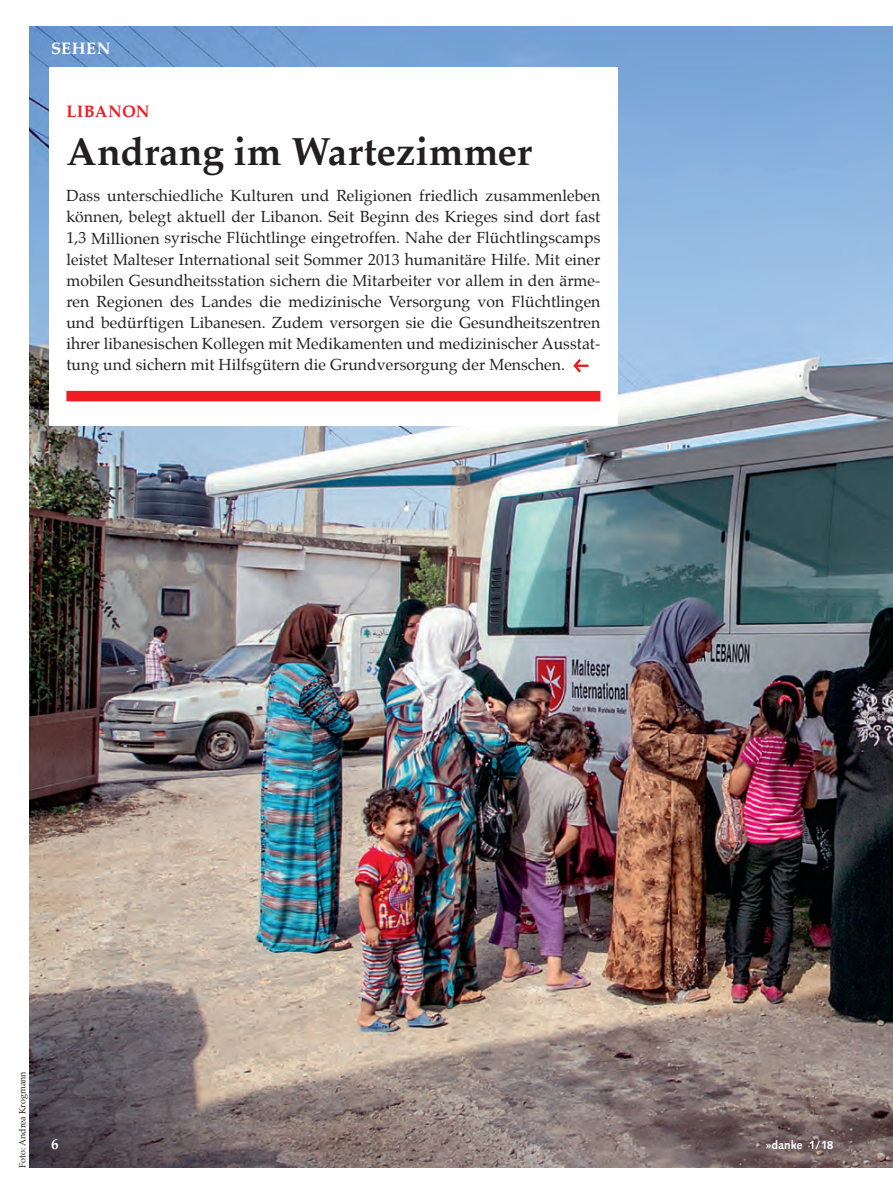
<style>
.page{position:relative;width:893px;height:1191px;background:#fff}
.page>*{position:absolute;margin:0;border:0;box-sizing:border-box;transform-origin:0 0}
.t1{font:700 39px "Palatino";color:#231f20}
.t2{font:700 16.5px "Palatino";letter-spacing:.015em;color:#ee1d23}
.t3{font:700 16.5px "Palatino";letter-spacing:.025em;color:#fff}
.t4{font:15.75px/21px "Palatino";letter-spacing:.005em;color:#231f20;text-align:justify}
.t5{font:700 15px "Palatino";color:#fff}
.t6{font:12px "Malteser Syntax";letter-spacing:.02em;color:#fff}
.t7{font:8.85px "Palatino";color:#231f20}
</style>
<div class="page">
<img style="left:30px;top:27px;width:863px;height:1140px">
<div style="left:49px;top:67px;width:568px;height:358px;background:#fff"></div>
<svg style="left:573px;top:359px;width:16px;height:14px"></svg>
<div style="left:66px;top:391px;width:534px;height:10px;background:#ee1d23"></div>
<p class="t3" style="left:51px;top:34px;width:61px">SEHEN</p>
<p class="t2" style="left:66px;top:97px;width:85px">LIBANON</p>
<h1 class="t1" style="left:66px;top:119px;width:467px">Andrang im Wartezimmer</h1>
<p class="t4" style="left:66px;top:185px;width:536px">Dass unterschiedliche Kulturen und Religionen friedlich zusammenleben können, belegt aktuell der Libanon. Seit Beginn des Krieges sind dort fast 1,3 Millionen syrische Flüchtlinge eingetroffen. Nahe der Flüchtlingscamps leistet Malteser International seit Sommer 2013 humanitäre Hilfe. Mit einer mobilen Gesundheitsstation sichern die Mitarbeiter vor allem in den ärme&shy;ren Regionen des Landes die medizinische Versorgung von Flüchtlingen und bedürftigen Libanesen. Zudem versorgen sie die Gesundheitszentren ihrer libanesischen Kollegen mit Medikamenten und medizinischer Ausstat&shy;tung und sichern mit Hilfsgütern die Grundversorgung der Menschen.</p>
<p class="t7" style="left:15px;top:1167px;width:97px;rotate:-90deg">Foto: Andrea Krogmann</p>
<p class="t5" style="left:51px;top:1131px;width:9px">6</p>
<p class="t6" style="left:766px;top:1138px;width:69px">»danke 1/18</p>
</div>
